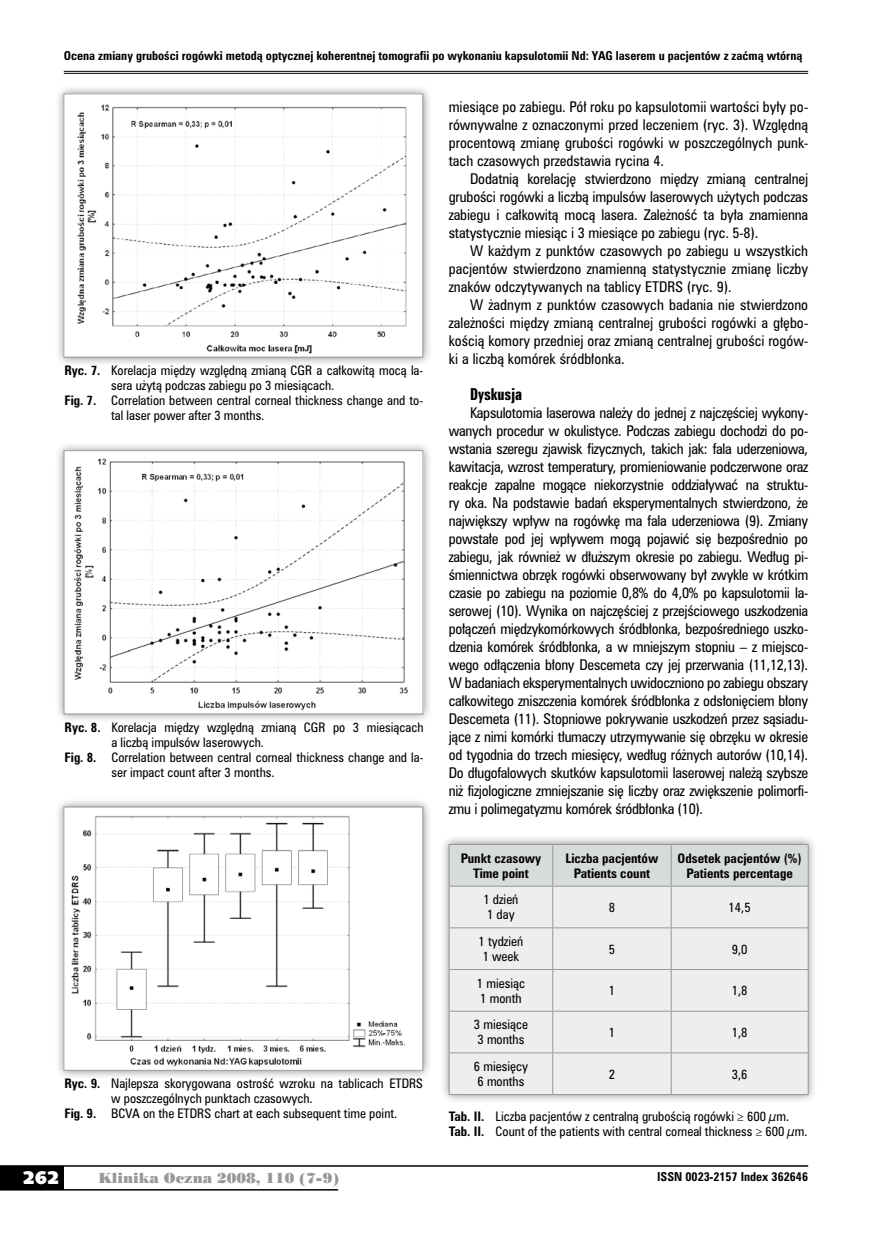
<style>
.page{position:relative;width:872px;height:1234px;background:#fff}
.page>*{position:absolute;margin:0;border:0;box-sizing:border-box;transform-origin:0 0}
.t1{font:18px "Humanst 531 U Blk PL";color:#fff}
.t2{font:15px "Zurich Bd X Cn PL";color:#000}
.t3{font:13.5px/18px "Zurich Cn PL";color:#000;text-align:justify}
.t4{font:13.5px "Poster Bodoni PL";color:#98989c}
.t5{font:12px/15px "Zurich Cn PL";color:#000;text-align:center}
.t6{font:700 12px/15px "Zurich Cn PL";color:#000;text-align:center}
.t7{font:700 11.25px "Zurich Cn PL";color:#000}
.s1{font-weight:700}
</style>
<div class="page">
<div style="left:0;top:1165px;width:64px;height:24px;background:#000"></div>
<hr style="left:0;top:1164px;width:808px;height:2px;background:#000">
<hr style="left:0;top:1188px;width:338px;height:2px;background:#000">
<hr style="left:64px;top:71px;width:744px;height:1px;background:#000">
<hr style="left:64px;top:73px;width:744px;height:1px;background:#000">
<div style="left:55px;top:85px;width:377px;height:281px;background:#000;opacity:.45"></div>
<img style="left:66px;top:96px;width:355px;height:259px">
<div style="left:64px;top:365px;width:359px;height:61px;background:#fff"></div>
<div style="left:55px;top:441px;width:377px;height:282px;background:#000;opacity:.45"></div>
<img style="left:66px;top:452px;width:355px;height:260px">
<div style="left:64px;top:450px;width:359px;height:264px;border:1px solid #98989c"></div>
<div style="left:65px;top:722px;width:358px;height:60px;background:#fff"></div>
<div style="left:55px;top:797px;width:377px;height:282px;background:#000;opacity:.45"></div>
<img style="left:66px;top:808px;width:355px;height:260px">
<div style="left:64px;top:806px;width:359px;height:264px;border:1px solid #98989c"></div>
<div style="left:64px;top:1078px;width:359px;height:45px;background:#fff"></div>
<div style="left:439px;top:835px;width:378px;height:268px;background:#000;opacity:.45"></div>
<div style="left:450px;top:844px;width:357px;height:41px;background:#d8dbdc"></div>
<div style="left:450px;top:886px;width:357px;height:207px;background:#edeeef"></div>
<hr style="left:449px;top:843px;width:104px;height:1px;background:#98989c">
<hr style="left:449px;top:844px;width:1px;height:41px;background:#98989c">
<hr style="left:553px;top:843px;width:118px;height:1px;background:#98989c">
<hr style="left:552px;top:844px;width:1px;height:41px;background:#98989c">
<hr style="left:671px;top:843px;width:137px;height:1px;background:#98989c">
<hr style="left:671px;top:844px;width:1px;height:41px;background:#98989c">
<hr style="left:807px;top:844px;width:1px;height:41px;background:#98989c">
<hr style="left:449px;top:885px;width:104px;height:1px;background:#98989c">
<hr style="left:449px;top:886px;width:1px;height:41px;background:#98989c">
<hr style="left:553px;top:885px;width:118px;height:1px;background:#98989c">
<hr style="left:552px;top:886px;width:1px;height:41px;background:#98989c">
<hr style="left:671px;top:885px;width:137px;height:1px;background:#98989c">
<hr style="left:671px;top:886px;width:1px;height:41px;background:#98989c">
<hr style="left:807px;top:886px;width:1px;height:41px;background:#98989c">
<hr style="left:449px;top:927px;width:104px;height:1px;background:#98989c">
<hr style="left:449px;top:928px;width:1px;height:40px;background:#98989c">
<hr style="left:553px;top:927px;width:118px;height:1px;background:#98989c">
<hr style="left:552px;top:928px;width:1px;height:40px;background:#98989c">
<hr style="left:671px;top:927px;width:137px;height:1px;background:#98989c">
<hr style="left:671px;top:928px;width:1px;height:40px;background:#98989c">
<hr style="left:807px;top:928px;width:1px;height:40px;background:#98989c">
<hr style="left:449px;top:968px;width:104px;height:1px;background:#98989c">
<hr style="left:449px;top:969px;width:1px;height:41px;background:#98989c">
<hr style="left:553px;top:968px;width:118px;height:1px;background:#98989c">
<hr style="left:552px;top:969px;width:1px;height:41px;background:#98989c">
<hr style="left:671px;top:968px;width:137px;height:1px;background:#98989c">
<hr style="left:671px;top:969px;width:1px;height:41px;background:#98989c">
<hr style="left:807px;top:969px;width:1px;height:41px;background:#98989c">
<hr style="left:449px;top:1010px;width:104px;height:1px;background:#98989c">
<hr style="left:449px;top:1011px;width:1px;height:41px;background:#98989c">
<hr style="left:553px;top:1010px;width:118px;height:1px;background:#98989c">
<hr style="left:552px;top:1011px;width:1px;height:41px;background:#98989c">
<hr style="left:671px;top:1010px;width:137px;height:1px;background:#98989c">
<hr style="left:671px;top:1011px;width:1px;height:41px;background:#98989c">
<hr style="left:807px;top:1011px;width:1px;height:41px;background:#98989c">
<hr style="left:449px;top:1052px;width:104px;height:1px;background:#98989c">
<hr style="left:449px;top:1052px;width:1px;height:41px;background:#98989c">
<hr style="left:553px;top:1052px;width:118px;height:1px;background:#98989c">
<hr style="left:552px;top:1052px;width:1px;height:41px;background:#98989c">
<hr style="left:671px;top:1052px;width:137px;height:1px;background:#98989c">
<hr style="left:671px;top:1052px;width:1px;height:41px;background:#98989c">
<hr style="left:807px;top:1052px;width:1px;height:41px;background:#98989c">
<hr style="left:449px;top:1093px;width:104px;height:1px;background:#98989c">
<hr style="left:553px;top:1093px;width:118px;height:1px;background:#98989c">
<hr style="left:671px;top:1093px;width:137px;height:1px;background:#98989c">
<p class="t7" style="left:64px;top:48px;width:740px">Ocena zmiany grubości rogówki metodą optycznej koherentnej tomografii po wykonaniu kapsulotomii Nd: YAG laserem u pacjentów z zaćmą wtórną</p>
<p class="t3" style="left:449px;top:97px;width:361px">miesiące po zabiegu. Pół roku po kapsulotomii wartości były po&shy;równywalne z oznaczonymi przed leczeniem (ryc. 3). Względną procentową zmianę grubości rogówki w poszczególnych punk&shy;tach czasowych przedstawia rycina 4.</p>
<p class="t3" style="left:449px;top:169px;width:361px;text-indent:21px">Dodatnią korelację stwierdzono między zmianą centralnej grubości rogówki a liczbą impulsów laserowych użytych podczas zabiegu i całkowitą mocą lasera. Zależność ta była znamienna statystycznie miesiąc i 3 miesiące po zabiegu (ryc. 5-8).</p>
<p class="t3" style="left:449px;top:241px;width:361px;text-indent:21px">W każdym z punktów czasowych po zabiegu u wszystkich pacjentów stwierdzono znamienną statystycznie zmianę liczby znaków odczytywanych na tablicy ETDRS (ryc. 9).</p>
<p class="t3" style="left:449px;top:295px;width:361px;text-indent:21px">W żadnym z punktów czasowych badania nie stwierdzono zależności między zmianą centralnej grubości rogówki a głębo&shy;kością komory przedniej oraz zmianą centralnej grubości rogów&shy;ki a liczbą komórek śródbłonka.</p>
<p class="t2" style="left:470px;top:384px;width:54px">Dyskusja</p>
<p class="t3" style="left:449px;top:403px;width:361px;text-indent:21px">Kapsulotomia laserowa należy do jednej z najczęściej wykony&shy;wanych procedur w okulistyce. Podczas zabiegu dochodzi do po&shy;wstania szeregu zjawisk fizycznych, takich jak: fala uderzeniowa, kawitacja, wzrost temperatury, promieniowanie podczerwone oraz reakcje zapalne mogące niekorzystnie oddziaływać na struktu&shy;ry oka. Na podstawie badań eksperymentalnych stwierdzono, że największy wpływ na rogówkę ma fala uderzeniowa (9). Zmiany powstałe pod jej wpływem mogą pojawić się bezpośrednio po zabiegu, jak również w dłuższym okresie po zabiegu. Według pi&shy;śmiennictwa obrzęk rogówki obserwowany był zwykle w krótkim czasie po zabiegu na poziomie 0,8% do 4,0% po kapsulotomii la&shy;serowej (10). Wynika on najczęściej z przejściowego uszkodzenia połączeń międzykomórkowych śródbłonka, bezpośredniego uszko&shy;dzenia komórek śródbłonka, a w mniejszym stopniu – z miejsco&shy;wego odłączenia błony Descemeta czy jej przerwania (11,12,13).<br>W badaniach eksperymentalnych uwidoczniono po zabiegu obszary całkowitego zniszczenia komórek śródbłonka z odsłonięciem błony Descemeta (11). Stopniowe pokrywanie uszkodzeń przez sąsiadu&shy;jące z nimi komórki tłumaczy utrzymywanie się obrzęku w okresie od tygodnia do trzech miesięcy, według różnych autorów (10,14).<br>Do długofalowych skutków kapsulotomii laserowej należą szybsze niż fizjologiczne zmniejszanie się liczby oraz zwiększenie polimorfi&shy;zmu i polimegatyzmu komórek śródbłonka (10).</p>
<p class="t5" style="left:64px;top:363px;width:360px"><span class="s1">Ryc. 7.</span> Korelacja między względną zmianą CGR a całkowitą mocą la-</p>
<p class="t5" style="left:111px;top:378px;width:225px">sera użytą podczas zabiegu po 3 miesiącach.</p>
<p class="t5" style="left:64px;top:393px;width:360px"><span class="s1">Fig. 7.</span> Correlation between central corneal thickness change and to-</p>
<p class="t5" style="left:111px;top:408px;width:155px">tal laser power after 3 months.</p>
<p class="t5" style="left:65px;top:719px;width:360px"><span class="s1">Ryc. 8.</span> Korelacja między względną zmianą CGR po 3 miesiącach</p>
<p class="t5" style="left:111px;top:734px;width:154px">a liczbą impulsów laserowych.</p>
<p class="t5" style="left:65px;top:749px;width:360px"><span class="s1">Fig. 8.</span> Correlation between central corneal thickness change and la-</p>
<p class="t5" style="left:111px;top:764px;width:165px">ser impact count after 3 months.</p>
<p class="t5" style="left:64px;top:1075px;width:360px"><span class="s1">Ryc. 9.</span> Najlepsza skorygowana ostrość wzroku na tablicach ETDRS</p>
<p class="t5" style="left:111px;top:1090px;width:203px">w poszczególnych punktach czasowych.</p>
<p class="t5" style="left:64px;top:1105px;width:334px"><span class="s1">Fig. 9.</span> BCVA on the ETDRS chart at each subsequent time point.</p>
<p class="t6" style="left:460px;top:850px;width:82px">Punkt czasowy<br>Time point</p>
<p class="t6" style="left:565px;top:850px;width:94px">Liczba pacjentów<br>Patients count</p>
<p class="t6" style="left:677px;top:850px;width:126px">Odsetek pacjentów (%)<br>Patients percentage</p>
<p class="t5" style="left:483px;top:891px;width:36px">1 dzień<br>1 day</p>
<p class="t5" style="left:609px;top:899px;width:8px">8</p>
<p class="t5" style="left:728px;top:899px;width:24px">14,5</p>
<p class="t5" style="left:478px;top:933px;width:46px">1 tydzień<br>1 week</p>
<p class="t5" style="left:609px;top:941px;width:8px">5</p>
<p class="t5" style="left:732px;top:941px;width:17px">9,0</p>
<p class="t5" style="left:477px;top:975px;width:50px;text-align:left">1 miesiąc<br>1 month</p>
<p class="t5" style="left:609px;top:982px;width:8px">1</p>
<p class="t5" style="left:732px;top:982px;width:17px">1,8</p>
<p class="t5" style="left:474px;top:1016px;width:56px;text-align:left">3 miesiące<br>3 months</p>
<p class="t5" style="left:609px;top:1024px;width:8px">1</p>
<p class="t5" style="left:732px;top:1024px;width:17px">1,8</p>
<p class="t5" style="left:474px;top:1058px;width:56px">6 miesięcy<br>6 months</p>
<p class="t5" style="left:609px;top:1065px;width:8px">2</p>
<p class="t5" style="left:732px;top:1065px;width:17px">3,6</p>
<p class="t5" style="left:449px;top:1108px;width:360px;text-align:left"><span class="s1">Tab. II.</span> Liczba pacjentów z centralną grubością rogówki ≥ 600 µm.<br><span class="s1">Tab. II.</span> Count of the patients with central corneal thickness ≥ 600 µm.</p>
<h1 class="t1" style="left:23px;top:1165px;width:38px">262</h1>
<p class="t4" style="left:99px;top:1168px;width:242px">Klinika Oczna 2008, 110 (7-9)</p>
<p class="t7" style="left:657px;top:1168px;width:152px">ISSN 0023-2157 Index 362646</p>
</div>
